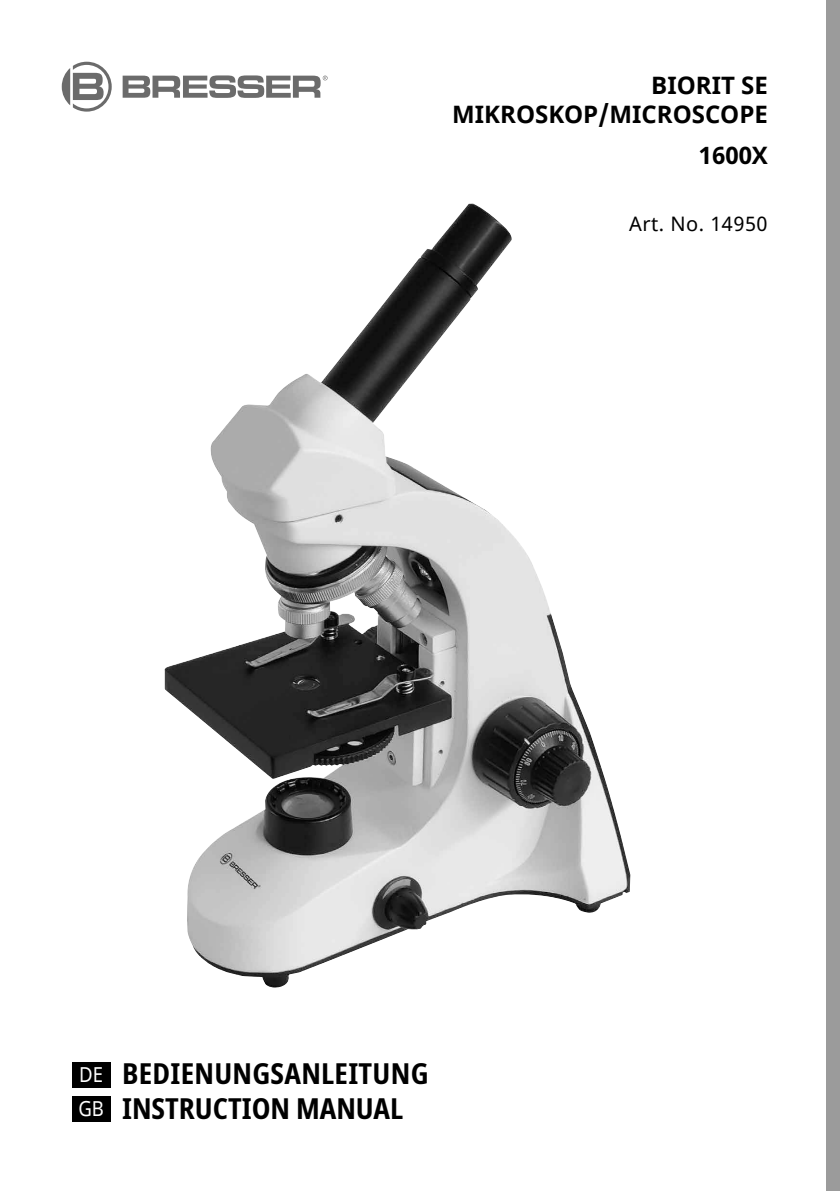
<style>
.page{position:relative;width:840px;height:1191px;background:#fff}
.page>*{position:absolute;margin:0;border:0;box-sizing:border-box;transform-origin:0 0}
.t1{font:700 condensed 28.8px/34.6px "Noto Sans";letter-spacing:.01em;color:#000}
.t2{font:700 24px/28.8px "Noto Sans";color:#000;text-align:right}
.t3{font:20px "Noto Sans";letter-spacing:.025em;color:#000}
.s1{font-weight:400;font-stretch:normal;font-size:20.6px;color:#fff}
</style>
<div class="page">
<svg style="left:122px;top:75px;width:205px;height:23px"></svg>
<svg style="left:62px;top:62px;width:50px;height:50px"></svg>
<div style="left:72px;top:1061px;width:38px;height:26px;background:#000"></div>
<div style="left:72px;top:1096px;width:38px;height:25px;background:#000"></div>
<div style="left:825px;top:0;width:14px;height:1191px;background:#9b9b9b"></div>
<img style="left:164px;top:203px;width:466px;height:784px">
<p class="t2" style="left:452px;top:71px;width:317px">BIORIT SE<br>MIKROSKOP/MICROSCOPE</p>
<p class="t2" style="left:698px;top:141px;width:70px">1600X</p>
<p class="t3" style="left:628px;top:210px;width:140px">Art. No. 14950</p>
<p class="t1" style="left:78px;top:1057px;width:351px"><span class="s1">DE</span> BEDIENUNGSANLEITUNG<br><span class="s1">GB</span> INSTRUCTION MANUAL</p>
</div>
